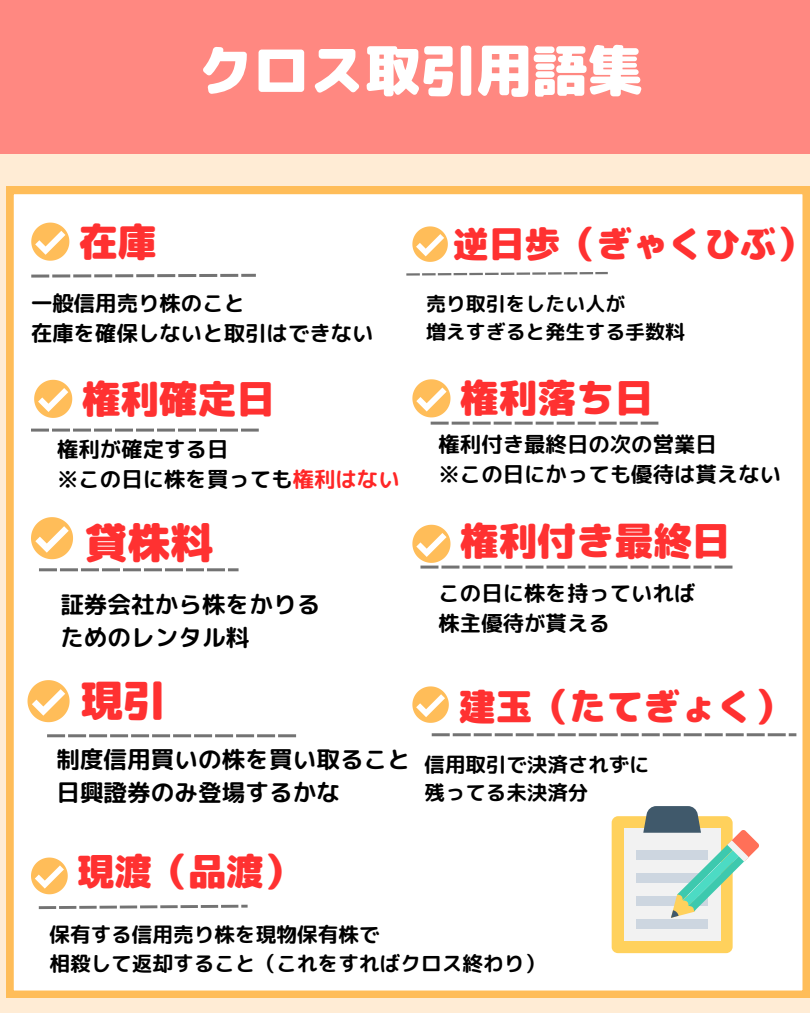
<style>
.page{position:relative;width:810px;height:1013px;background:#fff}
.page>*{position:absolute;margin:0;border:0;box-sizing:border-box;transform-origin:0 0}
.t1{font:55.7px "rounded mplus 1 p black";color:#fff}
.t2{font:42.6px "rounded mplus 1 p black";color:#ff3131}
.t3{font:38.8px "rounded mplus 1 p black";color:#ff3131}
.t4{font:38.6px "rounded mplus 1 p black";color:#ff3131}
.t5{font:37.2px "rounded mplus 1 p black";color:#ff3131}
.t6{font:36.9px "rounded mplus 1 p black";color:#ff3131}
.t7{font:35.9px "rounded mplus 1 p black";color:#ff3131}
.t8{font:23.6px "rounded mplus 1 p bold";color:#000}
.t9{font:21.4px "rounded mplus 1 p bold";color:#000}
.t10{font:20.7px "rounded mplus 1 p bold";color:#000}
.t11{font:20.5px "rounded mplus 1 p bold";color:#000}
.t12{font:19.9px "rounded mplus 1 p bold";color:#000}
.s1{color:#ff2626}
</style>
<div class="page">
<div style="left:0;top:0;width:810px;height:1012px;background:#ffecd5"></div>
<div style="left:6px;top:187px;width:804px;height:810px;background:#fff"></div>
<div style="left:0;top:0;width:810px;height:153px;background:#ff8881"></div>
<svg style="left:31px;top:222px;width:38px;height:39px"></svg>
<svg style="left:31px;top:274px;width:225px;height:3px"></svg>
<svg style="left:31px;top:857px;width:37px;height:37px"></svg>
<svg style="left:39px;top:904px;width:209px;height:5px"></svg>
<svg style="left:34px;top:380px;width:38px;height:38px"></svg>
<svg style="left:412px;top:379px;width:38px;height:38px"></svg>
<hr style="left:31px;top:428px;width:18px;height:3px;background:#737373">
<hr style="left:52px;top:428px;width:18px;height:3px;background:#737373">
<hr style="left:73px;top:428px;width:18px;height:3px;background:#737373">
<hr style="left:94px;top:428px;width:18px;height:3px;background:#737373">
<hr style="left:115px;top:428px;width:18px;height:3px;background:#737373">
<hr style="left:136px;top:428px;width:18px;height:3px;background:#737373">
<hr style="left:157px;top:428px;width:18px;height:3px;background:#737373">
<hr style="left:178px;top:428px;width:18px;height:3px;background:#737373">
<hr style="left:199px;top:428px;width:18px;height:3px;background:#737373">
<hr style="left:220px;top:428px;width:18px;height:3px;background:#737373">
<hr style="left:241px;top:428px;width:18px;height:3px;background:#737373">
<hr style="left:431px;top:421px;width:18px;height:3px;background:#737373">
<hr style="left:452px;top:421px;width:18px;height:3px;background:#737373">
<hr style="left:473px;top:421px;width:18px;height:3px;background:#737373">
<hr style="left:494px;top:421px;width:18px;height:3px;background:#737373">
<hr style="left:515px;top:421px;width:18px;height:3px;background:#737373">
<hr style="left:536px;top:421px;width:18px;height:3px;background:#737373">
<hr style="left:557px;top:421px;width:18px;height:3px;background:#737373">
<hr style="left:578px;top:421px;width:18px;height:3px;background:#737373">
<hr style="left:599px;top:421px;width:18px;height:3px;background:#737373">
<hr style="left:620px;top:421px;width:18px;height:3px;background:#737373">
<hr style="left:641px;top:421px;width:17px;height:3px;background:#737373">
<svg style="left:412px;top:686px;width:37px;height:37px"></svg>
<svg style="left:432px;top:733px;width:364px;height:3px"></svg>
<svg style="left:412px;top:226px;width:36px;height:36px"></svg>
<svg style="left:406px;top:272px;width:124px;height:3px"></svg>
<hr style="left:532px;top:272px;width:14px;height:3px;background:#737373">
<svg style="left:548px;top:272px;width:60px;height:2px"></svg>
<svg style="left:412px;top:525px;width:320px;height:43px"></svg>
<svg style="left:31px;top:517px;width:42px;height:42px"></svg>
<svg style="left:39px;top:568px;width:200px;height:3px"></svg>
<svg style="left:28px;top:680px;width:42px;height:42px"></svg>
<svg style="left:47px;top:734px;width:249px;height:3px"></svg>
<div style="left:612px;top:816px;width:121px;height:137px;background:#ffd15c;border-radius:6px"></div>
<div style="left:624px;top:828px;width:96px;height:112px;background:#f2f2f2"></div>
<div style="left:636px;top:850px;width:72px;height:9px;background:#cdd6e0"></div>
<div style="left:636px;top:873px;width:72px;height:9px;background:#cdd6e0"></div>
<div style="left:636px;top:896px;width:72px;height:9px;background:#cdd6e0"></div>
<div style="left:636px;top:919px;width:72px;height:9px;background:#cdd6e0"></div>
<svg style="left:643px;top:806px;width:116px;height:111px"></svg>
<p class="t1" style="left:198px;top:31px;width:447px">クロス取引用語集</p>
<p class="t3" style="left:79px;top:214px;width:79px">在庫</p>
<p class="t9" style="left:31px;top:288px;width:216px">一般信用売り株のこと</p>
<p class="t9" style="left:31px;top:318px;width:344px">在庫を確保しないと取引はできない</p>
<p class="t4" style="left:82px;top:371px;width:195px">権利確定日</p>
<p class="t9" style="left:57px;top:434px;width:173px">権利が確定する日</p>
<p class="t9" style="left:57px;top:464px;width:344px">※この日に株を買っても<span class="s1">権利はない</span></p>
<p class="t2" style="left:85px;top:512px;width:129px">貸株料</p>
<p class="t8" style="left:60px;top:587px;width:262px">証券会社から株をかりる</p>
<p class="t8" style="left:60px;top:620px;width:191px">ためのレンタル料</p>
<p class="t2" style="left:80px;top:670px;width:87px">現引</p>
<p class="t8" style="left:56px;top:742px;width:356px">制度信用買いの株を買い取ること</p>
<p class="t8" style="left:56px;top:775px;width:285px">日興證券のみ登場するかな</p>
<p class="t7" style="left:453px;top:218px;width:361px">逆日歩（ぎゃくひぶ）</p>
<p class="t12" style="left:426px;top:290px;width:201px">売り取引をしたい人が</p>
<p class="t12" style="left:426px;top:318px;width:261px">増えすぎると発生する手数料</p>
<p class="t4" style="left:460px;top:371px;width:195px">権利落ち日</p>
<p class="t9" style="left:439px;top:429px;width:280px">権利付き最終日の次の営業日</p>
<p class="t9" style="left:439px;top:459px;width:344px">※この日にかっても優待は貰えない</p>
<p class="t4" style="left:460px;top:513px;width:272px">権利付き最終日</p>
<p class="t9" style="left:439px;top:578px;width:259px">この日に株を持っていれば</p>
<p class="t9" style="left:439px;top:608px;width:173px">株主優待が貰える</p>
<p class="t6" style="left:459px;top:680px;width:334px">建玉（たてぎょく）</p>
<p class="t11" style="left:425px;top:749px;width:227px">信用取引で決済されずに</p>
<p class="t11" style="left:425px;top:778px;width:165px">残ってる未決済分</p>
<p class="t5" style="left:77px;top:845px;width:225px">現渡（品渡）</p>
<p class="t10" style="left:49px;top:919px;width:332px">保有する信用売り株を現物保有株で</p>
<p class="t10" style="left:49px;top:948px;width:497px">相殺して返却すること（これをすればクロス終わり）</p>
</div>
